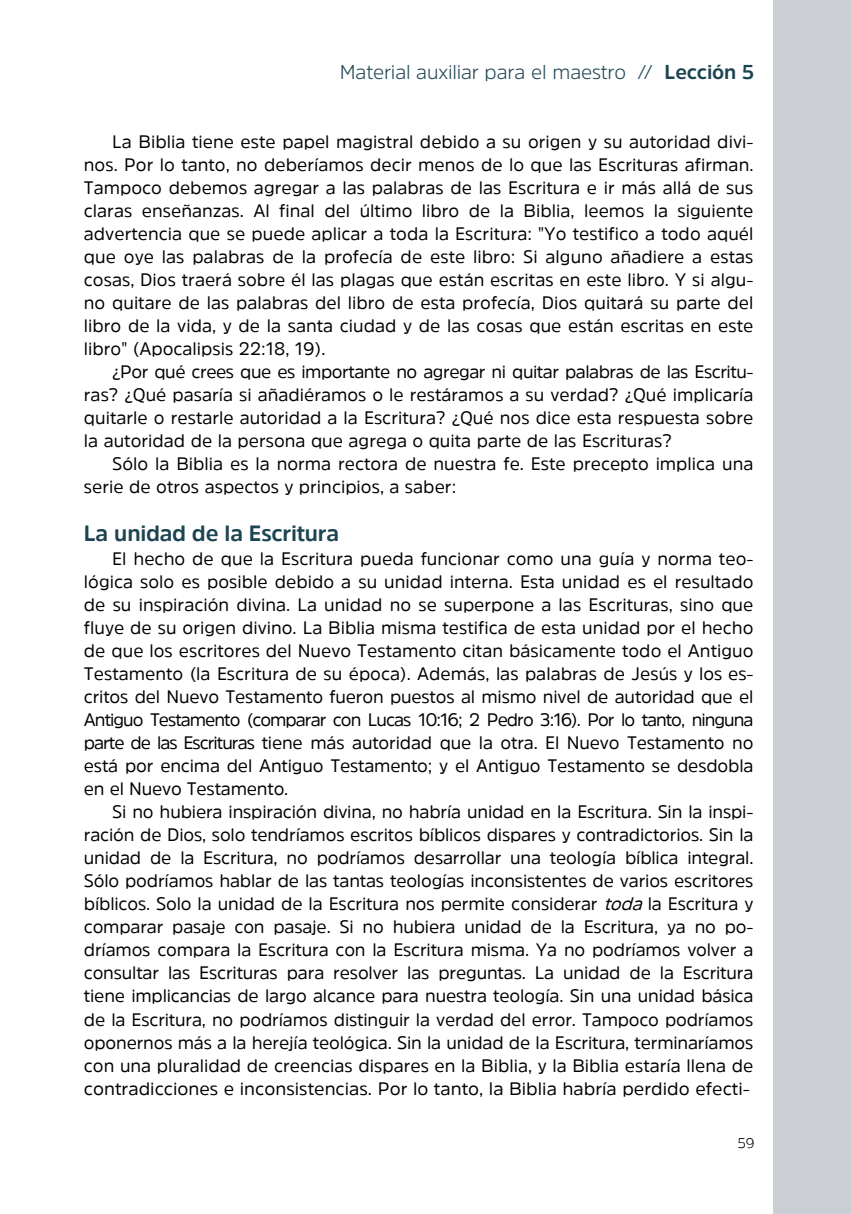
<style>
.page{position:relative;width:851px;height:1214px;background:#fff}
.page>*{position:absolute;margin:0;border:0;box-sizing:border-box;transform-origin:0 0}
.t1{font:700 22px "Amsi Pro";letter-spacing:-.015em;color:#1d4451}
.t2{font:300 20px "Amsi Pro";letter-spacing:-.01em;color:#1d4451}
.t3{font:18px/23px "Amsi Pro";color:#000;text-align:justify}
.t4{font:300 14px "Amsi Pro";color:#000}
.s1{font-weight:700}
.s2{font-style:italic}
</style>
<div class="page">
<div style="left:773px;top:0;width:77px;height:1213px;background:#cbcfd4"></div>
<p class="t2" style="left:340px;top:58px;width:415px">Material auxiliar para el maestro // <span class="s1">Lección 5</span></p>
<p class="t3" style="left:84px;top:129px;width:671px;text-indent:28px">La Biblia tiene este papel magistral debido a su origen y su autoridad divi&shy;nos. Por lo tanto, no deberíamos decir menos de lo que las Escrituras afirman.<br>Tampoco debemos agregar a las palabras de las Escritura e ir más allá de sus claras enseñanzas. Al final del último libro de la Biblia, leemos la siguiente advertencia que se puede aplicar a toda la Escritura: "Yo testifico a todo aquél que oye las palabras de la profecía de este libro: Si alguno añadiere a estas cosas, Dios traerá sobre él las plagas que están escritas en este libro. Y si algu&shy;no quitare de las palabras del libro de esta profecía, Dios quitará su parte del libro de la vida, y de la santa ciudad y de las cosas que están escritas en este libro" (Apocalipsis 22:18, 19).</p>
<p class="t3" style="left:84px;top:359px;width:671px;text-indent:28px">¿Por qué crees que es importante no agregar ni quitar palabras de las Escritu&shy;ras? ¿Qué pasaría si añadiéramos o le restáramos a su verdad? ¿Qué implicaría quitarle o restarle autoridad a la Escritura? ¿Qué nos dice esta respuesta sobre la autoridad de la persona que agrega o quita parte de las Escrituras?</p>
<p class="t3" style="left:84px;top:452px;width:671px;text-indent:28px">Sólo la Biblia es la norma rectora de nuestra fe. Este precepto implica una serie de otros aspectos y principios, a saber:</p>
<p class="t1" style="left:84px;top:518px;width:257px">La unidad de la Escritura</p>
<p class="t3" style="left:84px;top:547px;width:671px;text-indent:28px">El hecho de que la Escritura pueda funcionar como una guía y norma teo&shy;lógica solo es posible debido a su unidad interna. Esta unidad es el resultado de su inspiración divina. La unidad no se superpone a las Escrituras, sino que fluye de su origen divino. La Biblia misma testifica de esta unidad por el hecho de que los escritores del Nuevo Testamento citan básicamente todo el Antiguo Testamento (la Escritura de su época). Además, las palabras de Jesús y los es&shy;critos del Nuevo Testamento fueron puestos al mismo nivel de autoridad que el Antiguo Testamento (comparar con Lucas 10:16; 2 Pedro 3:16). Por lo tanto, ninguna parte de las Escrituras tiene más autoridad que la otra. El Nuevo Testamento no está por encima del Antiguo Testamento; y el Antiguo Testamento se desdobla en el Nuevo Testamento.</p>
<p class="t3" style="left:84px;top:800px;width:671px;text-indent:28px">Si no hubiera inspiración divina, no habría unidad en la Escritura. Sin la inspi&shy;ración de Dios, solo tendríamos escritos bíblicos dispares y contradictorios. Sin la unidad de la Escritura, no podríamos desarrollar una teología bíblica integral.<br>Sólo podríamos hablar de las tantas teologías inconsistentes de varios escritores bíblicos. Solo la unidad de la Escritura nos permite considerar <span class="s2">toda</span>la Escritura y comparar pasaje con pasaje. Si no hubiera unidad de la Escritura, ya no po&shy;dríamos compara la Escritura con la Escritura misma. Ya no podríamos volver a consultar las Escrituras para resolver las preguntas. La unidad de la Escritura tiene implicancias de largo alcance para nuestra teología. Sin una unidad básica de la Escritura, no podríamos distinguir la verdad del error. Tampoco podríamos oponernos más a la herejía teológica. Sin la unidad de la Escritura, terminaríamos con una pluralidad de creencias dispares en la Biblia, y la Biblia estaría llena de contradicciones e inconsistencias. Por lo tanto, la Biblia habría perdido efecti-</p>
<p class="t4" style="left:737px;top:1132px;width:18px">59</p>
</div>
